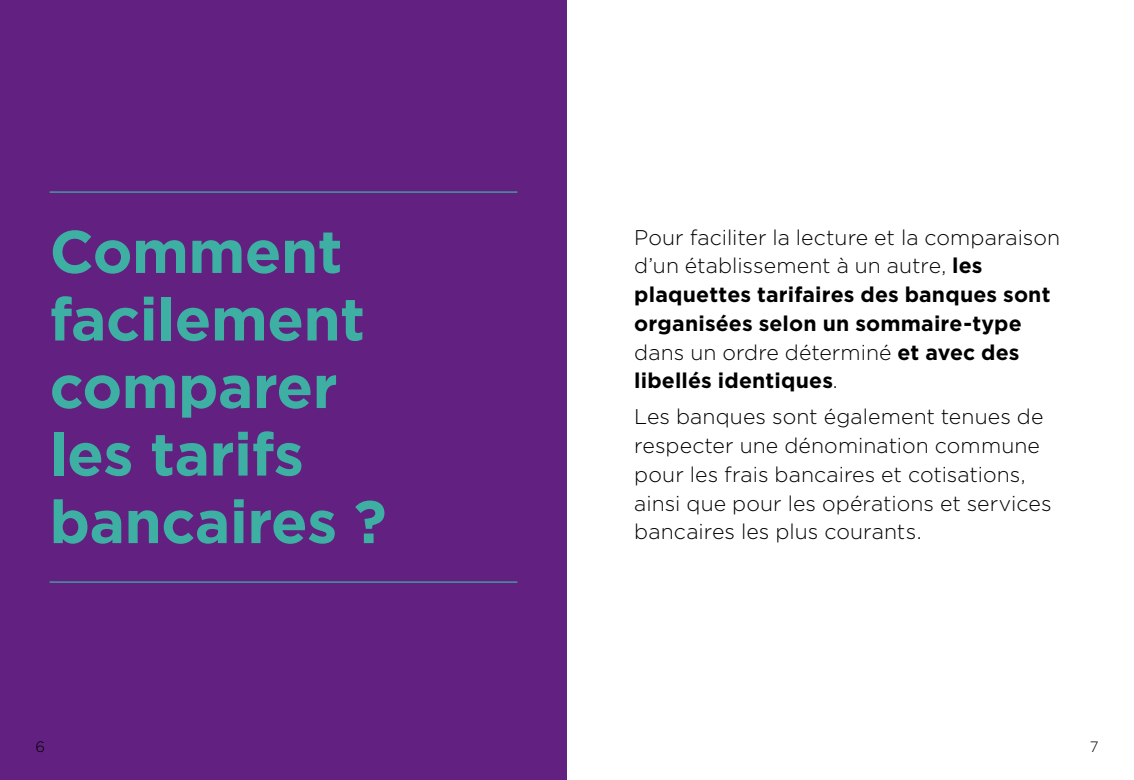
<style>
.page{position:relative;width:1134px;height:780px;background:#fff}
.page>*{position:absolute;margin:0;border:0;box-sizing:border-box;transform-origin:0 0}
.t1{font:700 60px/67.5px "Gotham HTF";letter-spacing:-.01em;color:#3eb0a3}
.t2{font:700 21.25px/28.8px "Gotham HTF";letter-spacing:.01em;color:#000}
.t3{font:300 21.25px/28.8px "Gotham HTF";letter-spacing:.005em;color:#000}
.t4{font:300 15px "Gotham HTF";color:#000}
.s1{font-weight:300}
</style>
<div class="page">
<div style="left:0;top:0;width:567px;height:780px;background:#622181"></div>
<hr style="left:50px;top:191px;width:467px;height:2px;background:#3eb0a3">
<hr style="left:50px;top:581px;width:467px;height:1px;background:#3eb0a3">
<p class="t1" style="left:50px;top:216px;width:339px">Comment facilement comparer les tarifs bancaires ?</p>
<p class="t2" style="left:634px;top:222px;width:427px"><span class="s1">Pour faciliter la lecture et la comparaison d’un établissement à un autre,</span> les plaquettes tarifaires des banques sont organisées selon un sommaire-type <span class="s1">dans un ordre déterminé</span> et avec des libellés identiques<span class="s1">.</span></p>
<p class="t3" style="left:634px;top:402px;width:419px">Les banques sont également tenues de respecter une dénomination commune pour les frais bancaires et cotisations, ainsi que pour les opérations et services bancaires les plus courants.</p>
<p class="t4" style="left:35px;top:738px;width:11px">6</p>
<p class="t4" style="left:1090px;top:738px;width:10px">7</p>
</div>
